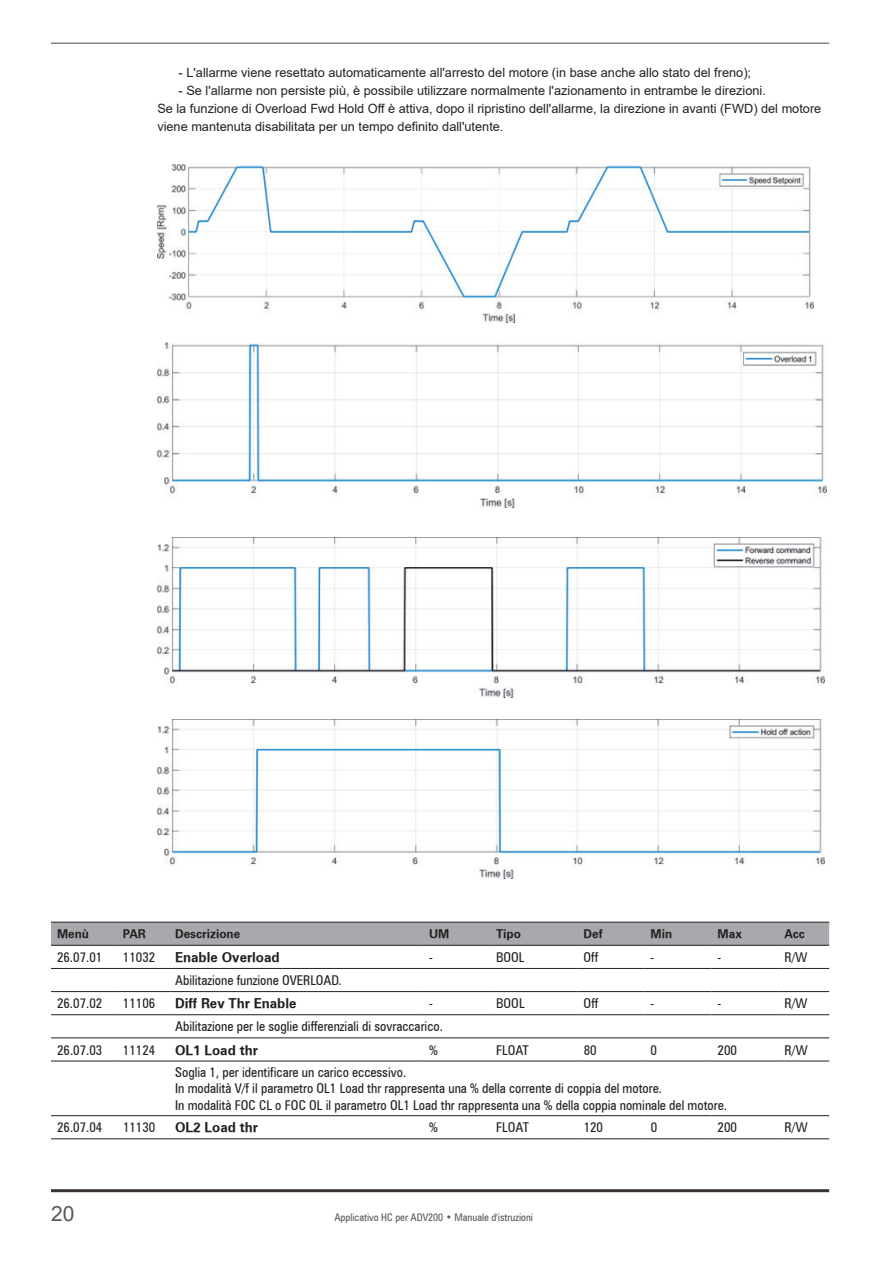
<style>
.page{position:relative;width:893px;height:1263px;background:#fff}
.page>*{position:absolute;margin:0;border:0;box-sizing:border-box;transform-origin:0 0}
.t1{font:21px "Arial";color:#57585a}
.t2{font:condensed 13.5px/16.2px "Zurich BT";color:#231f20}
.t3{font:13.5px "Zurich Bold BT";color:#231f20}
.t4{font:12.75px/18px "Arial";color:#231f20}
.t5{font:12px "Zurich Bold BT";color:#231f20}
.t6{font:condensed 10.5px "Zurich BT";color:#57585a}
</style>
<div class="page">
<hr style="left:51px;top:43px;width:778px;height:1px;background:#808285">
<hr style="left:51px;top:1189px;width:778px;height:3px;background:#3b3532">
<img style="left:158px;top:165px;width:655px;height:157px">
<img style="left:158px;top:343px;width:668px;height:164px">
<img style="left:158px;top:538px;width:666px;height:160px">
<img style="left:158px;top:719px;width:666px;height:160px">
<div style="left:51px;top:923px;width:778px;height:22px;background:#a8a9ad"></div>
<hr style="left:51px;top:922px;width:66px;height:1px;background:#231f20">
<hr style="left:117px;top:922px;width:52px;height:1px;background:#231f20">
<hr style="left:169px;top:922px;width:254px;height:1px;background:#231f20">
<hr style="left:423px;top:922px;width:67px;height:1px;background:#231f20">
<hr style="left:490px;top:922px;width:88px;height:1px;background:#231f20">
<hr style="left:578px;top:922px;width:67px;height:1px;background:#231f20">
<hr style="left:645px;top:922px;width:66px;height:1px;background:#231f20">
<hr style="left:711px;top:922px;width:67px;height:1px;background:#231f20">
<hr style="left:778px;top:922px;width:51px;height:1px;background:#231f20">
<hr style="left:51px;top:945px;width:66px;height:1px;background:#231f20">
<hr style="left:117px;top:945px;width:52px;height:1px;background:#231f20">
<hr style="left:169px;top:945px;width:254px;height:1px;background:#231f20">
<hr style="left:423px;top:945px;width:67px;height:1px;background:#231f20">
<hr style="left:490px;top:945px;width:88px;height:1px;background:#231f20">
<hr style="left:578px;top:945px;width:67px;height:1px;background:#231f20">
<hr style="left:645px;top:945px;width:66px;height:1px;background:#231f20">
<hr style="left:711px;top:945px;width:67px;height:1px;background:#231f20">
<hr style="left:778px;top:945px;width:51px;height:1px;background:#231f20">
<hr style="left:51px;top:968px;width:66px;height:1px;background:#231f20">
<hr style="left:117px;top:968px;width:52px;height:1px;background:#231f20">
<hr style="left:169px;top:968px;width:254px;height:1px;background:#231f20">
<hr style="left:423px;top:968px;width:67px;height:1px;background:#231f20">
<hr style="left:490px;top:968px;width:88px;height:1px;background:#231f20">
<hr style="left:578px;top:968px;width:67px;height:1px;background:#231f20">
<hr style="left:645px;top:968px;width:66px;height:1px;background:#231f20">
<hr style="left:711px;top:968px;width:67px;height:1px;background:#231f20">
<hr style="left:778px;top:968px;width:51px;height:1px;background:#231f20">
<hr style="left:51px;top:991px;width:66px;height:1px;background:#231f20">
<hr style="left:117px;top:991px;width:52px;height:1px;background:#231f20">
<hr style="left:169px;top:991px;width:254px;height:1px;background:#231f20">
<hr style="left:423px;top:991px;width:67px;height:1px;background:#231f20">
<hr style="left:490px;top:991px;width:88px;height:1px;background:#231f20">
<hr style="left:578px;top:991px;width:67px;height:1px;background:#231f20">
<hr style="left:645px;top:991px;width:66px;height:1px;background:#231f20">
<hr style="left:711px;top:991px;width:67px;height:1px;background:#231f20">
<hr style="left:778px;top:991px;width:51px;height:1px;background:#231f20">
<hr style="left:51px;top:1014px;width:66px;height:1px;background:#231f20">
<hr style="left:117px;top:1014px;width:52px;height:1px;background:#231f20">
<hr style="left:169px;top:1014px;width:254px;height:1px;background:#231f20">
<hr style="left:423px;top:1014px;width:67px;height:1px;background:#231f20">
<hr style="left:490px;top:1014px;width:88px;height:1px;background:#231f20">
<hr style="left:578px;top:1014px;width:67px;height:1px;background:#231f20">
<hr style="left:645px;top:1014px;width:66px;height:1px;background:#231f20">
<hr style="left:711px;top:1014px;width:67px;height:1px;background:#231f20">
<hr style="left:778px;top:1014px;width:51px;height:1px;background:#231f20">
<hr style="left:51px;top:1037px;width:66px;height:1px;background:#231f20">
<hr style="left:117px;top:1037px;width:52px;height:1px;background:#231f20">
<hr style="left:169px;top:1037px;width:254px;height:1px;background:#231f20">
<hr style="left:423px;top:1037px;width:67px;height:1px;background:#231f20">
<hr style="left:490px;top:1037px;width:88px;height:1px;background:#231f20">
<hr style="left:578px;top:1037px;width:67px;height:1px;background:#231f20">
<hr style="left:645px;top:1037px;width:66px;height:1px;background:#231f20">
<hr style="left:711px;top:1037px;width:67px;height:1px;background:#231f20">
<hr style="left:778px;top:1037px;width:51px;height:1px;background:#231f20">
<hr style="left:51px;top:1061px;width:66px;height:1px;background:#231f20">
<hr style="left:117px;top:1061px;width:52px;height:1px;background:#231f20">
<hr style="left:169px;top:1061px;width:254px;height:1px;background:#231f20">
<hr style="left:423px;top:1061px;width:67px;height:1px;background:#231f20">
<hr style="left:490px;top:1061px;width:88px;height:1px;background:#231f20">
<hr style="left:578px;top:1061px;width:67px;height:1px;background:#231f20">
<hr style="left:645px;top:1061px;width:66px;height:1px;background:#231f20">
<hr style="left:711px;top:1061px;width:67px;height:1px;background:#231f20">
<hr style="left:778px;top:1061px;width:51px;height:1px;background:#231f20">
<hr style="left:51px;top:1115px;width:66px;height:1px;background:#231f20">
<hr style="left:117px;top:1115px;width:52px;height:1px;background:#231f20">
<hr style="left:169px;top:1115px;width:254px;height:1px;background:#231f20">
<hr style="left:423px;top:1115px;width:67px;height:1px;background:#231f20">
<hr style="left:490px;top:1115px;width:88px;height:1px;background:#231f20">
<hr style="left:578px;top:1115px;width:67px;height:1px;background:#231f20">
<hr style="left:645px;top:1115px;width:66px;height:1px;background:#231f20">
<hr style="left:711px;top:1115px;width:67px;height:1px;background:#231f20">
<hr style="left:778px;top:1115px;width:51px;height:1px;background:#231f20">
<hr style="left:51px;top:1138px;width:66px;height:1px;background:#231f20">
<hr style="left:117px;top:1138px;width:52px;height:1px;background:#231f20">
<hr style="left:169px;top:1138px;width:254px;height:1px;background:#231f20">
<hr style="left:423px;top:1138px;width:67px;height:1px;background:#231f20">
<hr style="left:490px;top:1138px;width:88px;height:1px;background:#231f20">
<hr style="left:578px;top:1138px;width:67px;height:1px;background:#231f20">
<hr style="left:645px;top:1138px;width:66px;height:1px;background:#231f20">
<hr style="left:711px;top:1138px;width:67px;height:1px;background:#231f20">
<hr style="left:778px;top:1138px;width:51px;height:1px;background:#231f20">
<p class="t4" style="left:179px;top:64px;width:574px">- L'allarme viene resettato automaticamente all'arresto del motore (in base anche allo stato del freno);</p>
<p class="t4" style="left:157px;top:82px;width:665px;text-indent:21px">- Se l'allarme non persiste più, è possibile utilizzare normalmente l'azionamento in entrambe le direzioni.<br>Se la funzione di Overload Fwd Hold Off è attiva, dopo il ripristino dell'allarme, la direzione in avanti (FWD) del motore viene mantenuta disabilitata per un tempo definito dall'utente.</p>
<p class="t5" style="left:57px;top:927px;width:34px">Menù</p>
<p class="t5" style="left:123px;top:927px;width:24px">PAR</p>
<p class="t5" style="left:175px;top:927px;width:67px">Descrizione</p>
<p class="t5" style="left:429px;top:927px;width:22px">UM</p>
<p class="t5" style="left:496px;top:927px;width:26px">Tipo</p>
<p class="t5" style="left:584px;top:927px;width:21px">Def</p>
<p class="t5" style="left:651px;top:927px;width:23px">Min</p>
<p class="t5" style="left:718px;top:927px;width:26px">Max</p>
<p class="t5" style="left:784px;top:927px;width:22px">Acc</p>
<p class="t2" style="left:57px;top:949px;width:47px">26.07.01</p>
<p class="t2" style="left:123px;top:949px;width:34px">11032</p>
<p class="t3" style="left:175px;top:949px;width:106px">Enable Overload</p>
<p class="t2" style="left:429px;top:949px;width:5px">-</p>
<p class="t2" style="left:496px;top:949px;width:30px">BOOL</p>
<p class="t2" style="left:584px;top:949px;width:16px">Off</p>
<p class="t2" style="left:651px;top:949px;width:5px">-</p>
<p class="t2" style="left:718px;top:949px;width:5px">-</p>
<p class="t2" style="left:784px;top:949px;width:25px">R/W</p>
<p class="t2" style="left:175px;top:972px;width:168px">Abilitazione funzione OVERLOAD.</p>
<p class="t2" style="left:57px;top:995px;width:47px">26.07.02</p>
<p class="t2" style="left:123px;top:995px;width:34px">11106</p>
<p class="t3" style="left:175px;top:995px;width:123px">Diff Rev Thr Enable</p>
<p class="t2" style="left:429px;top:995px;width:5px">-</p>
<p class="t2" style="left:496px;top:995px;width:30px">BOOL</p>
<p class="t2" style="left:584px;top:995px;width:16px">Off</p>
<p class="t2" style="left:651px;top:995px;width:5px">-</p>
<p class="t2" style="left:718px;top:995px;width:5px">-</p>
<p class="t2" style="left:785px;top:995px;width:25px">R/W</p>
<p class="t2" style="left:175px;top:1018px;width:269px">Abilitazione per le soglie differenziali di sovraccarico.</p>
<p class="t2" style="left:57px;top:1041px;width:47px">26.07.03</p>
<p class="t2" style="left:123px;top:1041px;width:34px">11124</p>
<p class="t3" style="left:175px;top:1041px;width:85px">OL1 Load thr</p>
<p class="t2" style="left:429px;top:1041px;width:10px">%</p>
<p class="t2" style="left:496px;top:1041px;width:34px">FLOAT</p>
<p class="t2" style="left:584px;top:1041px;width:14px">80</p>
<p class="t2" style="left:651px;top:1041px;width:8px">0</p>
<p class="t2" style="left:718px;top:1041px;width:21px">200</p>
<p class="t2" style="left:785px;top:1041px;width:25px">R/W</p>
<p class="t2" style="left:175px;top:1064px;width:553px">Soglia 1, per identificare un carico eccessivo.<br>In modalità V/f il parametro OL1 Load thr rappresenta una % della corrente di coppia del motore.<br>In modalità FOC CL o FOC OL il parametro OL1 Load thr rappresenta una % della coppia nominale del motore.</p>
<p class="t2" style="left:57px;top:1119px;width:47px">26.07.04</p>
<p class="t2" style="left:123px;top:1119px;width:34px">11130</p>
<p class="t3" style="left:175px;top:1119px;width:85px">OL2 Load thr</p>
<p class="t2" style="left:429px;top:1119px;width:10px">%</p>
<p class="t2" style="left:496px;top:1119px;width:34px">FLOAT</p>
<p class="t2" style="left:584px;top:1119px;width:21px">120</p>
<p class="t2" style="left:651px;top:1119px;width:8px">0</p>
<p class="t2" style="left:718px;top:1119px;width:21px">200</p>
<p class="t2" style="left:785px;top:1119px;width:25px">R/W</p>
<h1 class="t1" style="left:51px;top:1199px;width:25px">20</h1>
<p class="t6" style="left:334px;top:1210px;width:200px">Applicativo HC per ADV200 • Manuale d'istruzioni</p>
</div>
